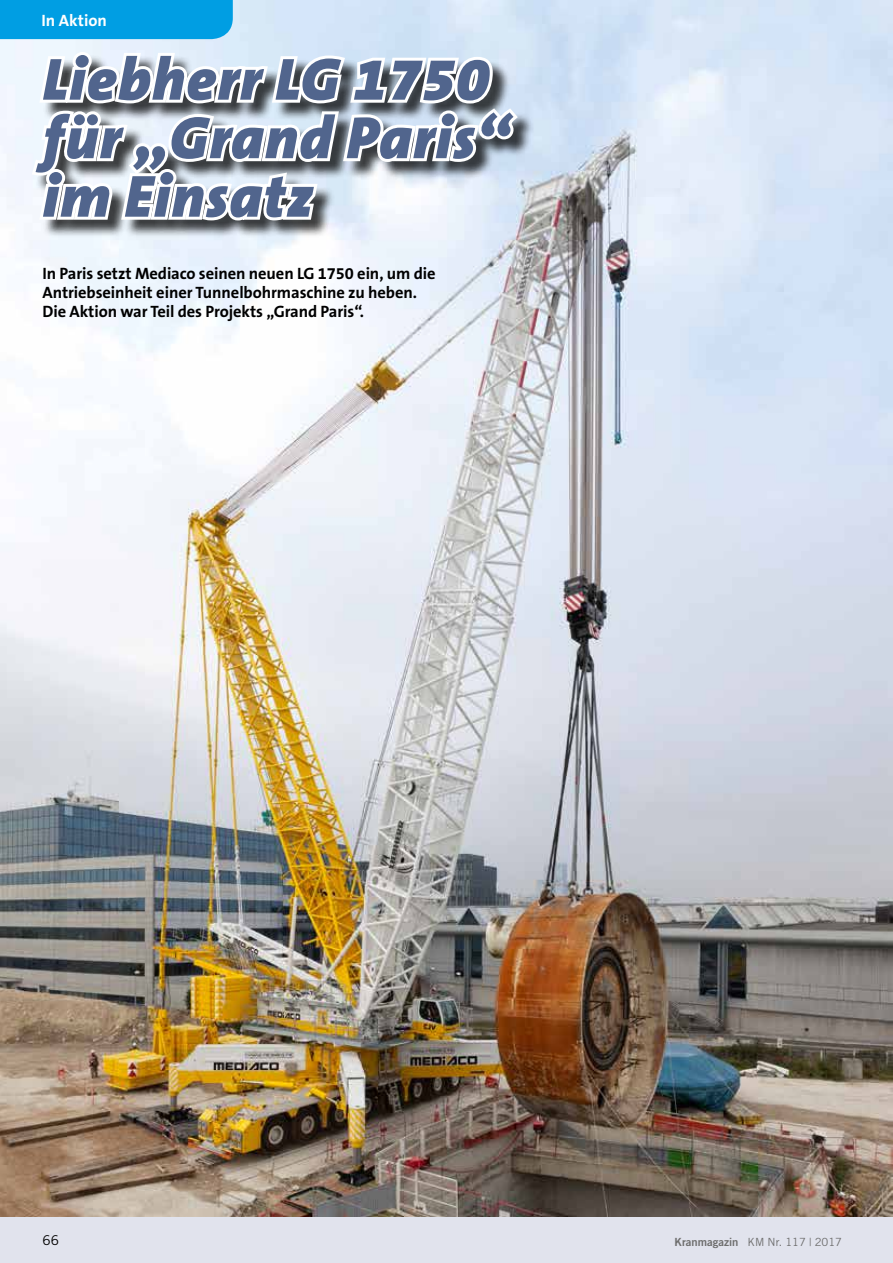
<style>
.page{position:relative;width:893px;height:1263px;background:#e1e3ed}
.page>*{position:absolute;margin:0;border:0;box-sizing:border-box;transform-origin:0 0}
.t1{font:italic 900 60px/58.5px "The Sans B9";letter-spacing:.02em;color:#51658d}
.t2{font:700 16.5px/18.8px "The Sans B7";letter-spacing:-.005em;color:#000}
.t3{font:700 16.5px "The Sans B7";color:#fff}
.t4{font:13.5px "Trade Gothic";color:#000}
.t5{font:11.25px "Trade Gothic";color:#6e6e6e}
.s1{font-family:"Trade Gothic Bold Two"}
</style>
<div class="page">
<img style="left:0;top:0;width:893px;height:1216px">
<div style="left:0;top:0;width:233px;height:39px;background:#009ee3"></div>
<div style="left:35px;top:55px;width:500px;height:183px;background:#000;opacity:.75"></div>
<svg style="left:28px;top:49px;width:494px;height:174px"></svg>
<p class="t3" style="left:41px;top:11px;width:67px">In Aktion</p>
<h1 class="t1" style="left:43px;top:52px;width:468px">Liebherr LG 1750 für „Grand Paris“ im Einsatz</h1>
<p class="t2" style="left:43px;top:265px;width:395px">In Paris setzt Mediaco seinen neuen LG 1750 ein, um die<br>Antriebseinheit einer Tunnelbohrmaschine zu heben.<br>Die Aktion war Teil des Projekts „Grand Paris“.</p>
<p class="t4" style="left:43px;top:1232px;width:18px">66</p>
<p class="t5" style="left:675px;top:1235px;width:169px"><span class="s1">Kranmagazin</span> KM Nr. 117 | 2017</p>
</div>
